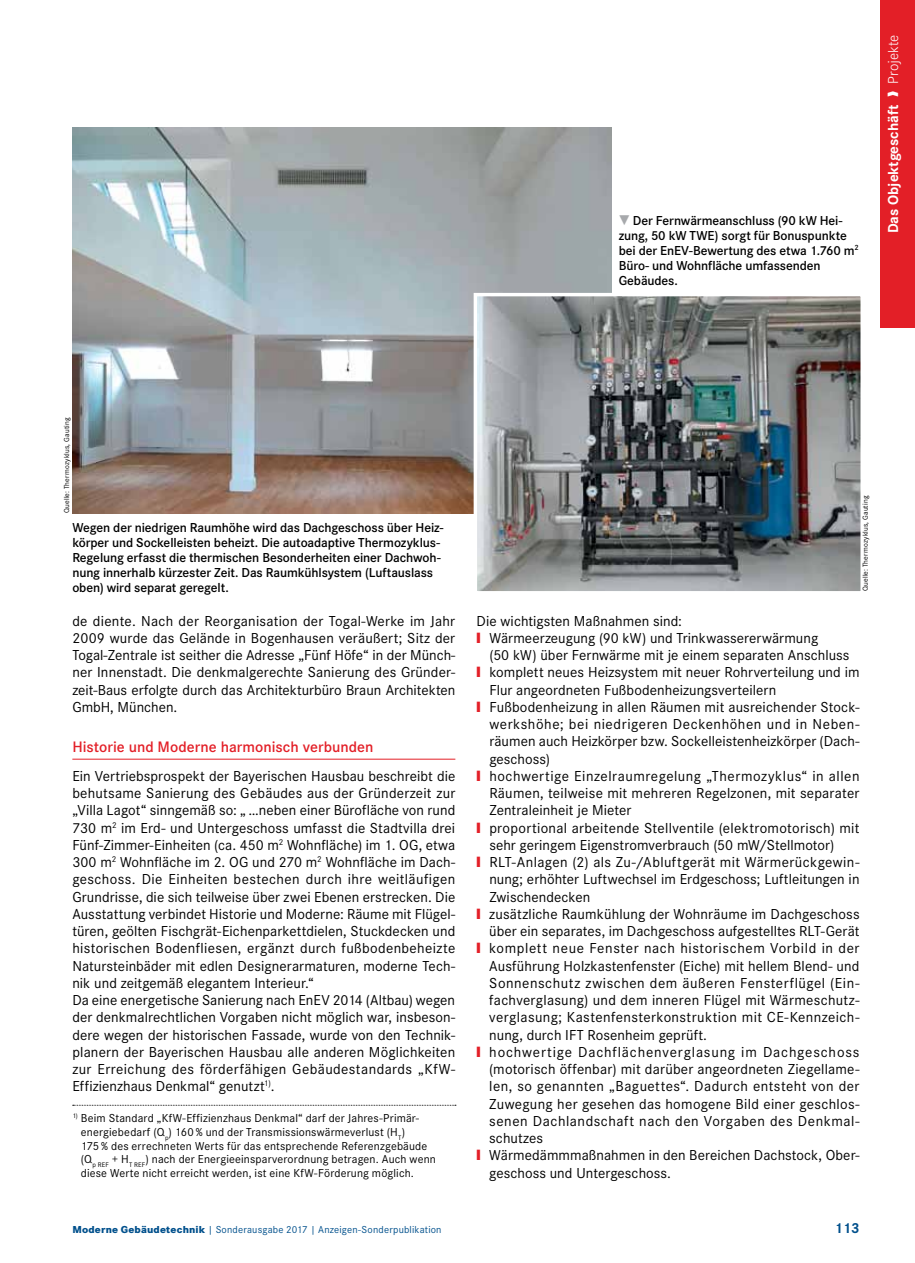
<style>
.page{position:relative;width:915px;height:1263px;background:#fff}
.page>*{position:absolute;margin:0;border:0;box-sizing:border-box;transform-origin:0 0}
.t1{font:600 15.75px "Corporate S";color:#e31f27}
.t2{font:15px/17.2px "Corporate S";letter-spacing:.01em;color:#000;text-align:justify}
.t3{font:15px "Corporate S";letter-spacing:.035em;color:#000}
.t4{font:15px "Corporate S";letter-spacing:.04em;color:#000}
.t5{font:15px "Corporate S";letter-spacing:.03em;color:#000}
.t6{font:15px "Corporate S";letter-spacing:.055em;color:#000}
.t7{font:700 15px "Corporate S";color:#fff}
.t8{font:700 15px "Corporate S";color:#00508c}
.t9{font:600 13.5px/15px "Corporate S";letter-spacing:-.01em;color:#000}
.t10{font:12px/13.8px "Corporate S";letter-spacing:.015em;color:#000}
.t11{font:10.5px "Corporate S";letter-spacing:.015em;color:#00508c}
.t12{font:7.5px "Corporate S";letter-spacing:.02em;color:#000}
.s1{color:#a7a9ac}
.s2{font-weight:300}
.s3{color:#e31f27}
.s4{font-weight:800}
</style>
<div class="page">
<div style="left:880px;top:0;width:34px;height:327px;background:#e31f27"></div>
<hr style="left:72px;top:759px;width:383px;height:1px;background:#e31f27">
<img style="left:72px;top:128px;width:539px;height:385px">
<img style="left:471px;top:291px;width:390px;height:300px">
<svg style="left:73px;top:1105px;width:383px;height:1px"></svg>
<p class="t9" style="left:618px;top:212px;width:241px"><span class="s1">▼</span> Der Fernwärmeanschluss (90 kW Hei&shy;zung, 50 kW TWE) sorgt für Bonuspunkte bei der EnEV-Bewertung des etwa 1.760 m<sup>2<br></sup>Büro- und Wohnfläche umfassenden<br>Gebäudes.</p>
<p class="t7" style="left:882px;top:233px;width:200px;rotate:-90deg">Das Objektgeschäft ❱ <span class="s2">Projekte</span></p>
<p class="t12" style="left:62px;top:513px;width:97px;rotate:-90deg">Quelle: Thermozyklus, Gauting</p>
<p class="t9" style="left:72px;top:520px;width:372px">Wegen der niedrigen Raumhöhe wird das Dachgeschoss über Heiz&shy;körper und Sockelleisten beheizt. Die autoadaptive Thermozyklus-Regelung erfasst die thermischen Besonderheiten einer Dachwoh&shy;nung innerhalb kürzester Zeit. Das Raumkühlsystem (Luftauslass oben) wird separat geregelt.</p>
<p class="t2" style="left:72px;top:611px;width:384px">de diente. Nach der Reorganisation der Togal-Werke im Jahr 2009 wurde das Gelände in Bogenhausen veräußert; Sitz der Togal-Zentrale ist seither die Adresse „Fünf Höfe“ in der Münch&shy;ner Innenstadt. Die denkmalgerechte Sanierung des Gründer&shy;zeit-Baus erfolgte durch das Architekturbüro Braun Architekten GmbH, München.</p>
<p class="t1" style="left:72px;top:736px;width:302px">Historie und Moderne harmonisch verbunden</p>
<p class="t2" style="left:72px;top:767px;width:384px;text-align:left">Ein Vertriebsprospekt der Bayerischen Hausbau beschreibt die behutsame Sanierung des Gebäudes aus der Gründerzeit zur „Villa Lagot“ sinngemäß so: „ …neben einer Bürofläche von rund 730 m<sup>2</sup> im Erd- und Untergeschoss umfasst die Stadtvilla drei Fünf-Zimmer-Einheiten (ca. 450 m<sup>2</sup> Wohnfläche) im 1. OG, etwa 300 m<sup>2</sup> Wohnfläche im 2. OG und 270 m<sup>2</sup> Wohnfläche im Dach&shy;geschoss. Die Einheiten bestechen durch ihre weitläufigen Grundrisse, die sich teilweise über zwei Ebenen erstrecken. Die Ausstattung verbindet Historie und Moderne: Räume mit Flügel&shy;türen, geölten Fischgrät-Eichenparkettdielen, Stuckdecken und historischen Bodenfliesen, ergänzt durch fußbodenbeheizte Natursteinbäder mit edlen Designerarmaturen, moderne Tech&shy;nik und zeitgemäß elegantem Interieur.“<br>Da eine energetische Sanierung nach EnEV 2014 (Altbau) wegen der denkmalrechtlichen Vorgaben nicht möglich war, insbeson&shy;dere wegen der historischen Fassade, wurde von den Technik&shy;planern der Bayerischen Hausbau alle anderen Möglichkeiten zur Erreichung des förderfähigen Gebäudestandards „KfW-Effizienzhaus Denkmal“ genutzt<sup>1)</sup>.</p>
<p class="t10" style="left:81px;top:1110px;width:356px;text-indent:-9px"><sup>1)</sup> Beim Standard „KfW-Effizienzhaus Denkmal“ darf der Jahres-Primär&shy;energiebedarf (Q<sub>p</sub>) 160 % und der Transmissionswärmeverlust (H<sub>T</sub>)<br>175 % des errechneten Werts für das entsprechende Referenzgebäude (Q<sub>p</sub> <sub>REF</sub> + H<sub>T</sub> <sub>REF</sub>) nach der Energieeinsparverordnung betragen. Auch wenn diese Werte nicht erreicht werden, ist eine KfW-Förderung möglich.</p>
<p class="t12" style="left:860px;top:591px;width:97px;rotate:-90deg">Quelle: Thermozyklus, Gauting</p>
<p class="t2" style="left:476px;top:611px;width:207px">Die wichtigsten Maßnahmen sind:</p>
<p class="t2" style="left:476px;top:629px;width:343px"><span class="s3">❙</span> Wärmeerzeugung (90 kW) und Trinkwassererwärmung</p>
<p class="t2" style="left:489px;top:646px;width:361px">(50 kW) über Fernwärme mit je einem separaten Anschluss</p>
<p class="t2" style="left:476px;top:663px;width:384px"><span class="s3">❙</span> komplett neues Heizsystem mit neuer Rohrverteilung und im</p>
<p class="t2" style="left:489px;top:680px;width:288px">Flur angeordneten Fußbodenheizungsverteilern</p>
<p class="t2" style="left:476px;top:698px;width:384px"><span class="s3">❙</span> Fußbodenheizung in allen Räumen mit ausreichender Stock-</p>
<p class="t4" style="left:489px;top:714px;width:371px">werkshöhe; bei niedrigeren Deckenhöhen und in Neben-</p>
<p class="t2" style="left:489px;top:732px;width:371px">räumen auch Heizkörper bzw. Sockelleistenheizkörper (Dach-</p>
<p class="t2" style="left:489px;top:749px;width:62px">geschoss)</p>
<p class="t3" style="left:476px;top:766px;width:384px"><span class="s3">❙</span> hochwertige Einzelraumregelung „Thermozyklus“ in allen</p>
<p class="t2" style="left:489px;top:784px;width:371px">Räumen, teilweise mit mehreren Regelzonen, mit separater</p>
<p class="t2" style="left:489px;top:801px;width:143px">Zentraleinheit je Mieter</p>
<p class="t2" style="left:476px;top:818px;width:384px"><span class="s3">❙</span> proportional arbeitende Stellventile (elektromotorisch) mit</p>
<p class="t2" style="left:489px;top:836px;width:346px">sehr geringem Eigenstromverbrauch (50 mW/Stellmotor)</p>
<p class="t2" style="left:476px;top:853px;width:384px"><span class="s3">❙</span> RLT-Anlagen (2) als Zu-/Abluftgerät mit Wärmerückgewin-</p>
<p class="t2" style="left:489px;top:870px;width:371px">nung; erhöhter Luftwechsel im Erdgeschoss; Luftleitungen in</p>
<p class="t2" style="left:489px;top:887px;width:102px">Zwischendecken</p>
<p class="t2" style="left:476px;top:905px;width:384px"><span class="s3">❙</span> zusätzliche Raumkühlung der Wohnräume im Dachgeschoss</p>
<p class="t2" style="left:489px;top:922px;width:371px">über ein separates, im Dachgeschoss aufgestelltes RLT-Gerät</p>
<p class="t4" style="left:476px;top:938px;width:384px"><span class="s3">❙</span> komplett neue Fenster nach historischem Vorbild in der</p>
<p class="t2" style="left:489px;top:956px;width:371px">Ausführung Holzkastenfenster (Eiche) mit hellem Blend- und</p>
<p class="t3" style="left:489px;top:973px;width:371px">Sonnenschutz zwischen dem äußeren Fensterflügel (Ein-</p>
<p class="t2" style="left:489px;top:991px;width:371px">fachverglasung) und dem inneren Flügel mit Wärmeschutz-</p>
<p class="t2" style="left:489px;top:1008px;width:371px">verglasung; Kastenfensterkonstruktion mit CE-Kennzeich-</p>
<p class="t2" style="left:489px;top:1025px;width:219px">nung, durch IFT Rosenheim geprüft.</p>
<p class="t6" style="left:476px;top:1042px;width:384px"><span class="s3">❙</span> hochwertige Dachflächenverglasung im Dachgeschoss</p>
<p class="t2" style="left:489px;top:1060px;width:371px">(motorisch öffenbar) mit darüber angeordneten Ziegellame-</p>
<p class="t5" style="left:489px;top:1076px;width:371px">len, so genannten „Baguettes“. Dadurch entsteht von der</p>
<p class="t2" style="left:489px;top:1094px;width:371px">Zuwegung her gesehen das homogene Bild einer geschlos-</p>
<p class="t3" style="left:489px;top:1111px;width:371px">senen Dachlandschaft nach den Vorgaben des Denkmal-</p>
<p class="t2" style="left:489px;top:1129px;width:55px">schutzes</p>
<p class="t2" style="left:476px;top:1146px;width:384px"><span class="s3">❙</span> Wärmedämmmaßnahmen in den Bereichen Dachstock, Ober-</p>
<p class="t2" style="left:489px;top:1163px;width:183px">geschoss und Untergeschoss.</p>
<p class="t11" style="left:72px;top:1223px;width:370px"><span class="s4">Moderne Gebäudetechnik</span> | Sonderausgabe 2017 | Anzeigen-Sonderpublikation</p>
<p class="t8" style="left:834px;top:1218px;width:27px">113</p>
</div>
